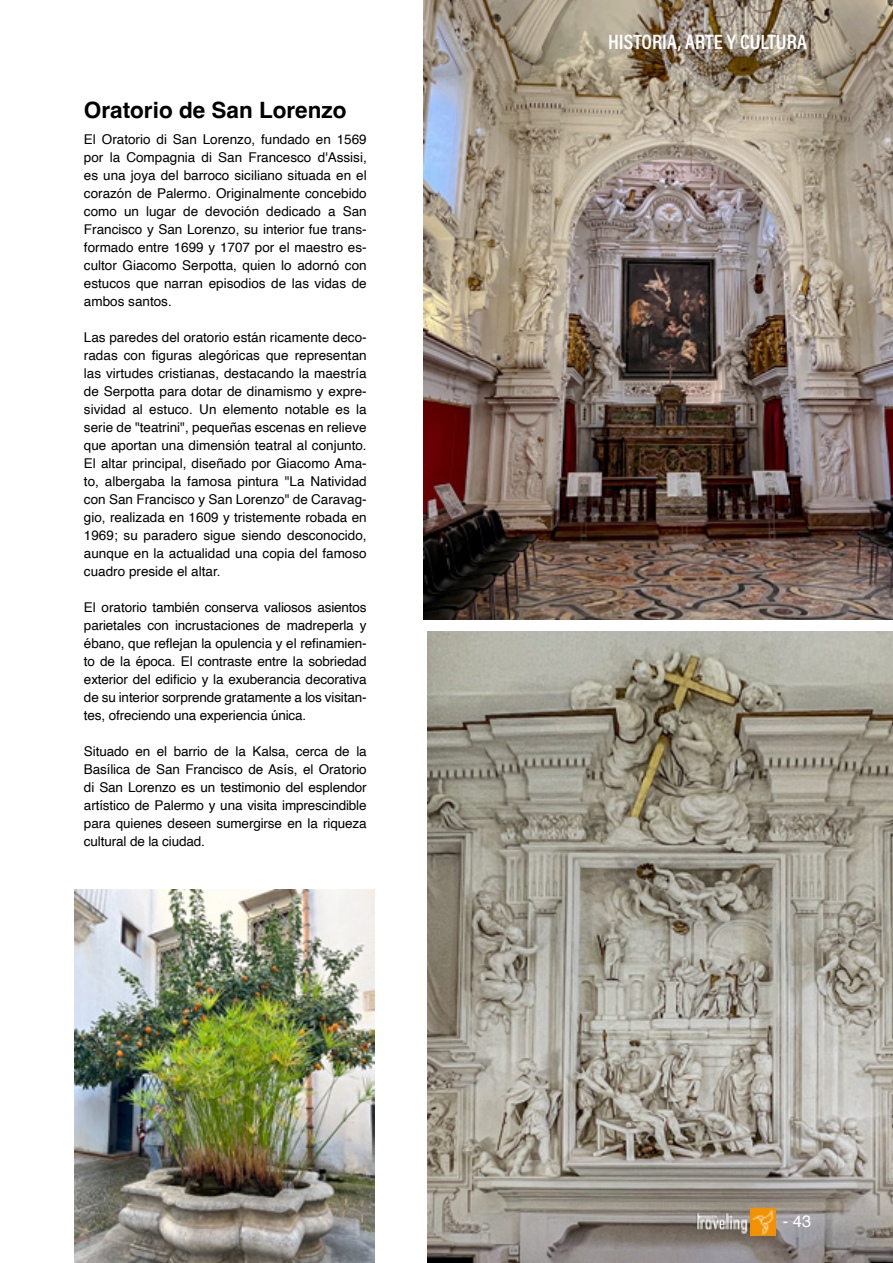
<style>
.page{position:relative;width:893px;height:1263px;background:#fff}
.page>*{position:absolute;margin:0;border:0;box-sizing:border-box;transform-origin:0 0}
.t1{font:700 22.5px "Helvetica";color:#000}
.t2{font:21px "Acumin Variable Concept";color:#fff}
.t3{font:16.5px "Helvetica";color:#fff}
.t4{font:13.5px/18px "Helvetica";letter-spacing:-.005em;color:#000;text-align:justify}
</style>
<div class="page">
<img style="left:424px;top:0;width:469px;height:619px">
<img style="left:427px;top:631px;width:466px;height:632px">
<img style="left:74px;top:889px;width:301px;height:374px">
<img style="left:695px;top:1208px;width:80px;height:27px">
<h1 class="t1" style="left:84px;top:97px;width:264px">Oratorio de San Lorenzo</h1>
<p class="t4" style="left:84px;top:130px;width:284px">El Oratorio di San Lorenzo, fundado en 1569 por la Compagnia di San Francesco d'Assisi, es una joya del barroco siciliano situada en el corazón de Palermo. Originalmente concebido como un lugar de devoción dedicado a San Francisco y San Lorenzo, su interior fue trans&shy;formado entre 1699 y 1707 por el maestro es&shy;cultor Giacomo Serpotta, quien lo adornó con estucos que narran episodios de las vidas de ambos santos.</p>
<p class="t4" style="left:84px;top:328px;width:284px">Las paredes del oratorio están ricamente deco&shy;radas con figuras alegóricas que representan las virtudes cristianas, destacando la maestría de Serpotta para dotar de dinamismo y expre&shy;sividad al estuco. Un elemento notable es la serie de "teatrini", pequeñas escenas en relieve que aportan una dimensión teatral al conjunto.<br>El altar principal, diseñado por Giacomo Ama&shy;to, albergaba la famosa pintura "La Natividad con San Francisco y San Lorenzo" de Caravag&shy;gio, realizada en 1609 y tristemente robada en 1969; su paradero sigue siendo desconocido, aunque en la actualidad una copia del famoso cuadro preside el altar.</p>
<p class="t4" style="left:84px;top:598px;width:284px">El oratorio también conserva valiosos asientos parietales con incrustaciones de madreperla y ébano, que reflejan la opulencia y el refinamien&shy;to de la época. El contraste entre la sobriedad exterior del edificio y la exuberancia decorativa de su interior sorprende gratamente a los visitan&shy;tes, ofreciendo una experiencia única.</p>
<p class="t4" style="left:84px;top:742px;width:284px">Situado en el barrio de la Kalsa, cerca de la Basílica de San Francisco de Asís, el Oratorio di San Lorenzo es un testimonio del esplendor artístico de Palermo y una visita imprescindible para quienes deseen sumergirse en la riqueza cultural de la ciudad.</p>
<h2 class="t2" style="left:608px;top:27px;width:200px">HISTORIA, ARTE Y CULTURA</h2>
<p class="t3" style="left:783px;top:1209px;width:30px">- 43</p>
</div>
